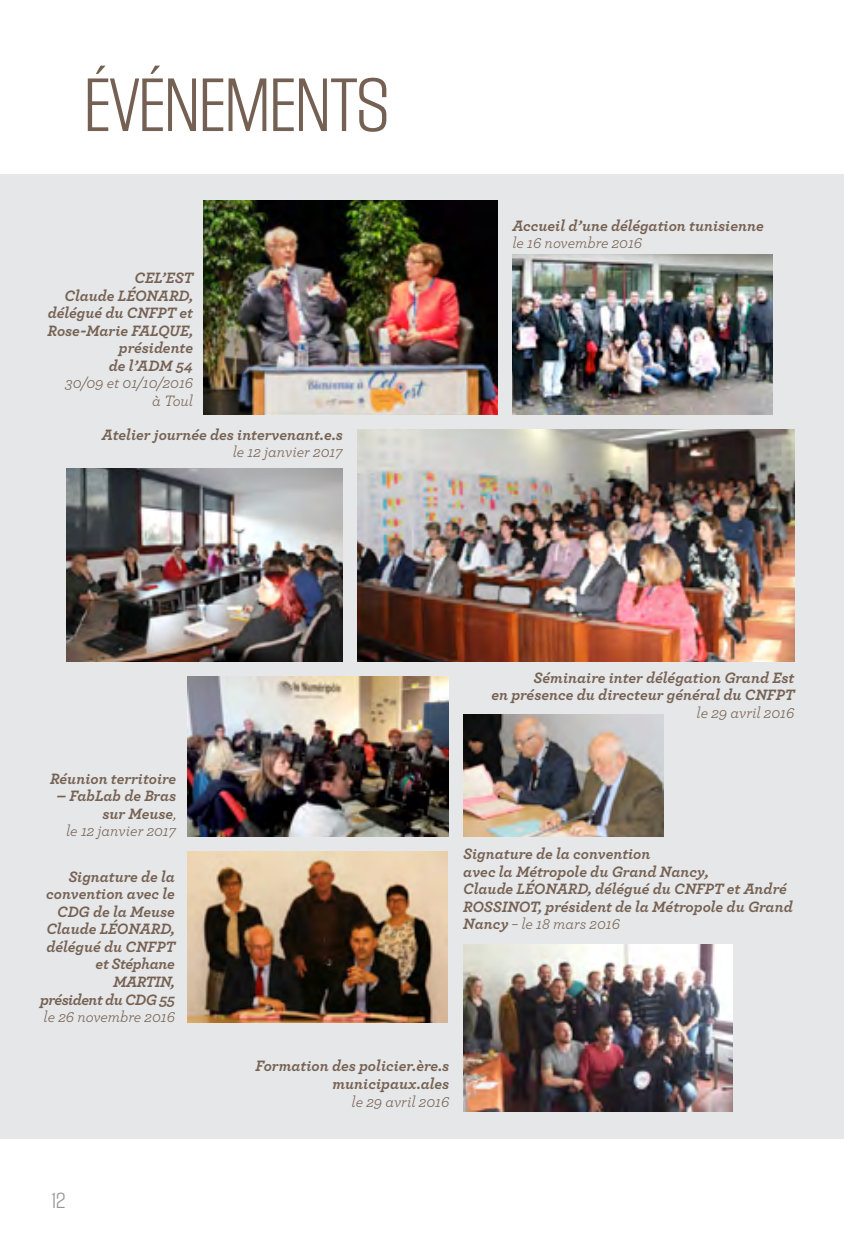
<style>
.page{position:relative;width:844px;height:1241px;background:#fff}
.page>*{position:absolute;margin:0;border:0;box-sizing:border-box;transform-origin:0 0}
.t1{font:78.75px "Block Gothic Light Cond";color:#756153}
.t2{font:22.75px "Block Gothic Light Cond";color:#939598}
.t3{font:italic 700 15.75px/17.5px "Archer";color:#756153;text-align:right}
.t4{font:italic 15.75px/17.5px "Archer";color:#756153;text-align:right}
.s1{font-weight:400}
</style>
<div class="page">
<div style="left:0;top:174px;width:843px;height:964px;background:#e6e7e8"></div>
<img style="left:187px;top:851px;width:260px;height:171px">
<img style="left:463px;top:714px;width:200px;height:122px">
<img style="left:187px;top:676px;width:261px;height:160px">
<img style="left:357px;top:429px;width:437px;height:232px">
<img style="left:204px;top:200px;width:293px;height:214px">
<img style="left:512px;top:255px;width:260px;height:159px">
<img style="left:66px;top:468px;width:277px;height:193px">
<img style="left:463px;top:944px;width:269px;height:166px">
<h1 class="t1" style="left:84px;top:64px;width:306px">ÉVÉNEMENTS</h1>
<p class="t3" style="left:48px;top:269px;width:147px">CEL’EST<br>Claude LÉONARD, délégué du CNFPT et<br>Rose-Marie FALQUE, présidente<br>de l’ADM 54</p>
<p class="t4" style="left:65px;top:374px;width:129px">30/09 et 01/10/2016 à Toul</p>
<p class="t3" style="left:102px;top:425px;width:242px">Atelier journée des intervenant.e.s</p>
<p class="t4" style="left:233px;top:443px;width:112px">le 12 janvier 2017</p>
<p class="t3" style="left:512px;top:216px;width:253px">Accueil d’une délégation tunisienne</p>
<p class="t4" style="left:512px;top:234px;width:131px">le 16 novembre 2016</p>
<p class="t3" style="left:50px;top:769px;width:128px">Réunion territoire</p>
<p class="t3" style="left:57px;top:786px;width:121px">– FabLab de Bras sur Meuse<span class="s1">,<br>le 12 janvier 2017</span></p>
<p class="t3" style="left:40px;top:867px;width:136px">Signature de la convention avec le<br>CDG de la Meuse<br>Claude LÉONARD, délégué du CNFPT et Stéphane<br>MARTIN,<br>président du CDG 55</p>
<p class="t4" style="left:43px;top:1007px;width:133px">le 26 novembre 2016</p>
<h2 class="t2" style="left:50px;top:1188px;width:17px">12</h2>
<p class="t3" style="left:491px;top:668px;width:304px">Séminaire inter délégation Grand Est<br>en présence du directeur général du CNFPT</p>
<p class="t4" style="left:696px;top:703px;width:99px">le 29 avril 2016</p>
<p class="t3" style="left:463px;top:844px;width:331px;text-align:left">Signature de la convention<br>avec la Métropole du Grand Nancy,<br>Claude LÉONARD, délégué du CNFPT et André ROSSINOT, président de la Métropole du Grand Nancy <span class="s1">– le 18 mars 2016</span></p>
<p class="t3" style="left:255px;top:1056px;width:195px">Formation des policier.ère.s municipaux.ales</p>
<p class="t4" style="left:351px;top:1091px;width:99px">le 29 avril 2016</p>
</div>
